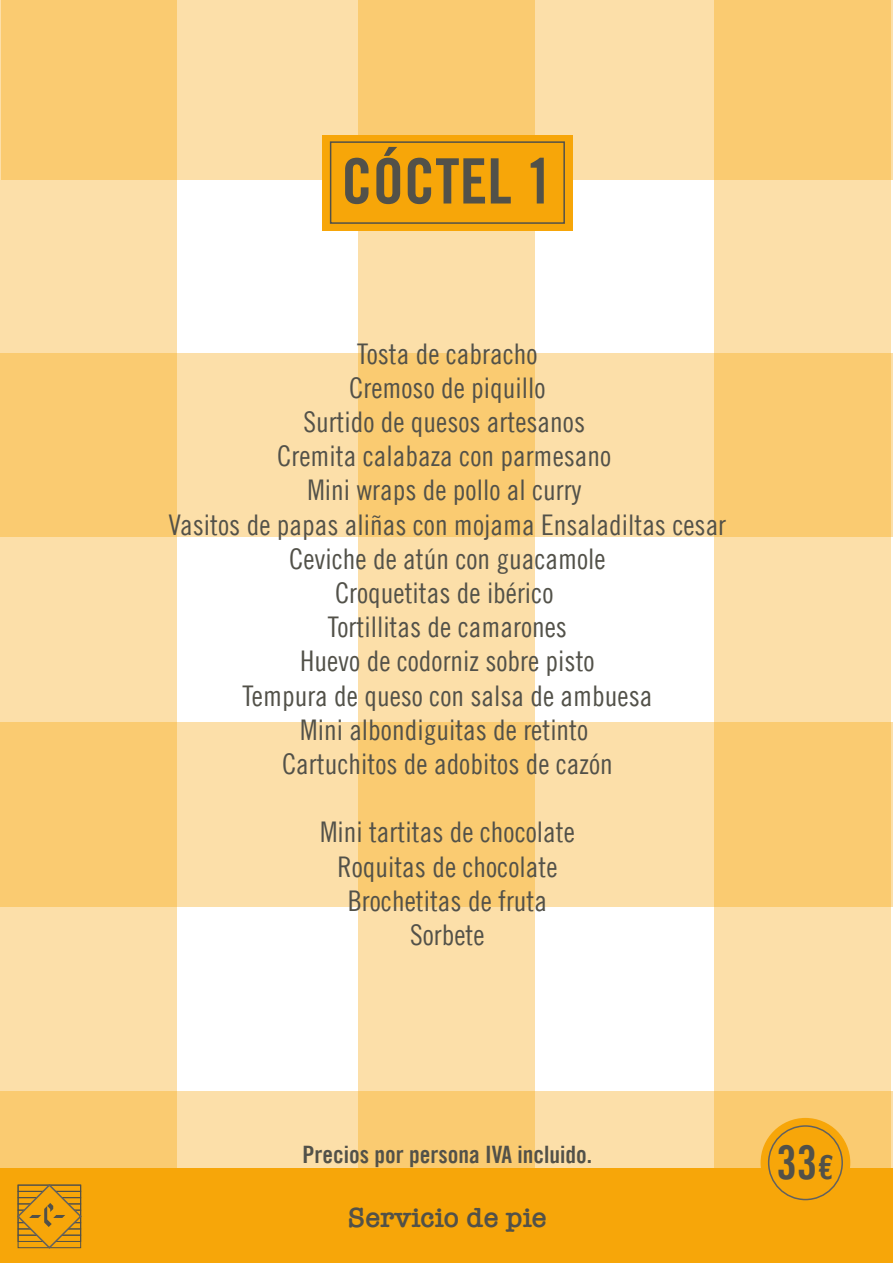
<style>
.page{position:relative;width:893px;height:1263px;background:#fff}
.page>*{position:absolute;margin:0;border:0;box-sizing:border-box;transform-origin:0 0}
.t1{font:62.55px "Trade Gothic LT Bold Cond Twenty";color:#525149}
.t2{font:46.5px "Trade Gothic LT Bold Cond Twenty";color:#525149}
.t3{font:28.5px/34.2px "Trade Gothic LT Cond Eighteen";color:#525149;text-align:center}
.t4{font:600 28.5px "American Typewriter";color:#525149}
.t5{font:24px "Trade Gothic LT Bold Cond Twenty";color:#525149}
.s1{font-size:33px}
</style>
<div class="page">
<div style="left:714px;top:0;width:177px;height:1261px;background:#fcdfa9"></div>
<div style="left:358px;top:0;width:176px;height:1261px;background:#fcdfa9"></div>
<div style="left:0;top:0;width:177px;height:1261px;background:#fcdfa9"></div>
<svg style="left:1px;top:0;width:892px;height:180px;fill:#facb71"></svg>
<svg style="left:0;top:353px;width:892px;height:184px;fill:#facb71"></svg>
<svg style="left:0;top:722px;width:892px;height:184px;fill:#facb71"></svg>
<svg style="left:0;top:1091px;width:892px;height:77px;fill:#facb71"></svg>
<div style="left:0;top:1168px;width:893px;height:95px;background:#f7a609"></div>
<svg style="left:17px;top:1184px;width:65px;height:65px"></svg>
<div style="left:322px;top:135px;width:250px;height:95px;background:#f7a609"></div>
<div style="left:330px;top:141px;width:235px;height:83px;border:2px solid #525149"></div>
<div style="left:761px;top:1118px;width:89px;height:89px;background:#f7a609;border-radius:50%"></div>
<div style="left:768px;top:1125px;width:75px;height:75px;border:2px solid #616160;border-radius:50%"></div>
<h1 class="t1" style="left:341px;top:143px;width:214px">CÓCTEL 1</h1>
<p class="t3" style="left:169px;top:336px;width:559px">Tosta de cabracho<br>Cremoso de piquillo<br>Surtido de quesos artesanos<br>Cremita calabaza con parmesano<br>Mini wraps de pollo al curry<br>Vasitos de papas aliñas con mojama Ensaladiltas cesar<br>Ceviche de atún con guacamole<br>Croquetitas de ibérico<br>Tortillitas de camarones<br>Huevo de codorniz sobre pisto<br>Tempura de queso con salsa de ambuesa<br>Mini albondiguitas de retinto<br>Cartuchitos de adobitos de cazón</p>
<p class="t3" style="left:320px;top:815px;width:256px">Mini tartitas de chocolate<br>Roquitas de chocolate<br>Brochetitas de fruta<br>Sorbete</p>
<p class="t5" style="left:303px;top:1139px;width:291px">Precios por persona IVA incluido.</p>
<p class="t4" style="left:348px;top:1196px;width:200px">Servicio de pie</p>
<h2 class="t2" style="left:776px;top:1134px;width:59px">33<span class="s1">€</span></h2>
</div>
